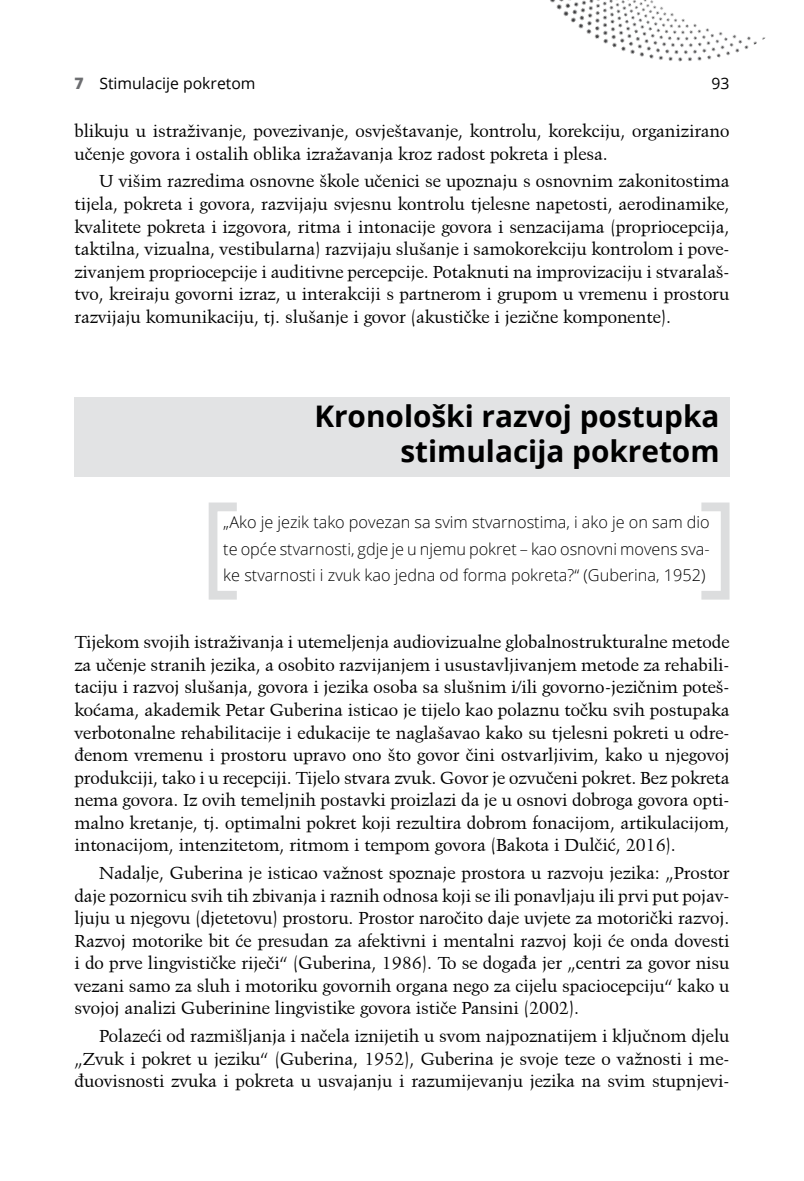
<style>
.page{position:relative;width:804px;height:1181px;background:#fff}
.page>*{position:absolute;margin:0;border:0;box-sizing:border-box;transform-origin:0 0}
.t1{font:700 29.75px/35px "Open Sans";color:#000;text-align:right}
.t2{font:17.5px/22.6px "Kuenstler 480 BT";color:#000;text-align:justify}
.t3{font:300 16.28px/26.2px "Open Sans";color:#000;text-align:justify}
.t4{font:15.75px "Open Sans";color:#000}
.s1{font-weight:800;color:#6d6e71}
</style>
<div class="page">
<img style="left:550px;top:0;width:216px;height:62px">
<div style="left:74px;top:397px;width:655px;height:80px;background:#e2e3e4"></div>
<div style="left:697px;top:502px;width:32px;height:97px;border:9px solid #dcddde"></div>
<div style="left:209px;top:502px;width:32px;height:97px;border:9px solid #dcddde"></div>
<p class="t4" style="left:74px;top:72px;width:183px"><span class="s1">7</span> Stimulacije pokretom</p>
<p class="t4" style="left:711px;top:72px;width:20px">93</p>
<p class="t2" style="left:74px;top:120px;width:656px">blikuju u istraživanje, povezivanje, osvještavanje, kontrolu, korekciju, organizirano učenje govora i ostalih oblika izražavanja kroz radost pokreta i plesa.</p>
<p class="t2" style="left:74px;top:170px;width:656px;text-indent:25px">U višim razredima osnovne škole učenici se upoznaju s osnovnim zakonitostima tijela, pokreta i govora, razvijaju svjesnu kontrolu tjelesne napetosti, aerodinamike, kvalitete pokreta i izgovora, ritma i intonacije govora i senzacijama (propriocepcija, taktilna, vizualna, vestibularna) razvijaju slušanje i samokorekciju kontrolom i pove&shy;zivanjem propriocepcije i auditivne percepcije. Potaknuti na improvizaciju i stvaralaš&shy;tvo, kreiraju govorni izraz, u interakciji s partnerom i grupom u vremenu i prostoru razvijaju komunikaciju, tj. slušanje i govor (akustičke i jezične komponente).</p>
<h1 class="t1" style="left:314px;top:398px;width:407px">Kronološki razvoj postupka stimulacija pokretom</h1>
<p class="t3" style="left:223px;top:509px;width:488px">„Ako je jezik tako povezan sa svim stvarnostima, i ako je on sam dio te opće stvarnosti, gdje je u njemu pokret – kao osnovni movens sva&shy;ke stvarnosti i zvuk kao jedna od forma pokreta?“ (Guberina, 1952)</p>
<p class="t2" style="left:74px;top:630px;width:656px">Tijekom svojih istraživanja i utemeljenja audiovizualne globalnostrukturalne metode za učenje stranih jezika, a osobito razvijanjem i usustavljivanjem metode za rehabili&shy;taciju i razvoj slušanja, govora i jezika osoba sa slušnim i/ili govorno-jezičnim poteš&shy;koćama, akademik Petar Guberina isticao je tijelo kao polaznu točku svih postupaka verbotonalne rehabilitacije i edukacije te naglašavao kako su tjelesni pokreti u odre&shy;đenom vremenu i prostoru upravo ono što govor čini ostvarljivim, kako u njegovoj produkciji, tako i u recepciji. Tijelo stvara zvuk. Govor je ozvučeni pokret. Bez pokreta nema govora. Iz ovih temeljnih postavki proizlazi da je u osnovi dobroga govora opti&shy;malno kretanje, tj. optimalni pokret koji rezultira dobrom fonacijom, artikulacijom, intonacijom, intenzitetom, ritmom i tempom govora (Bakota i Dulčić, 2016).</p>
<p class="t2" style="left:74px;top:861px;width:656px;text-indent:25px">Nadalje, Guberina je isticao važnost spoznaje prostora u razvoju jezika: „Prostor daje pozornicu svih tih zbivanja i raznih odnosa koji se ili ponavljaju ili prvi put pojav&shy;ljuju u njegovu (djetetovu) prostoru. Prostor naročito daje uvjete za motorički razvoj.<br>Razvoj motorike bit će presudan za afektivni i mentalni razvoj koji će onda dovesti i do prve lingvističke riječi“ (Guberina, 1986). To se događa jer „centri za govor nisu vezani samo za sluh i motoriku govornih organa nego za cijelu spaciocepciju“ kako u svojoj analizi Guberinine lingvistike govora ističe Pansini (2002).</p>
<p class="t2" style="left:74px;top:1024px;width:656px;text-indent:25px">Polazeći od razmišljanja i načela iznijetih u svom najpoznatijem i ključnom djelu „Zvuk i pokret u jeziku“ (Guberina, 1952), Guberina je svoje teze o važnosti i me&shy;đuovisnosti zvuka i pokreta u usvajanju i razumijevanju jezika na svim stupnjevi-</p>
</div>
